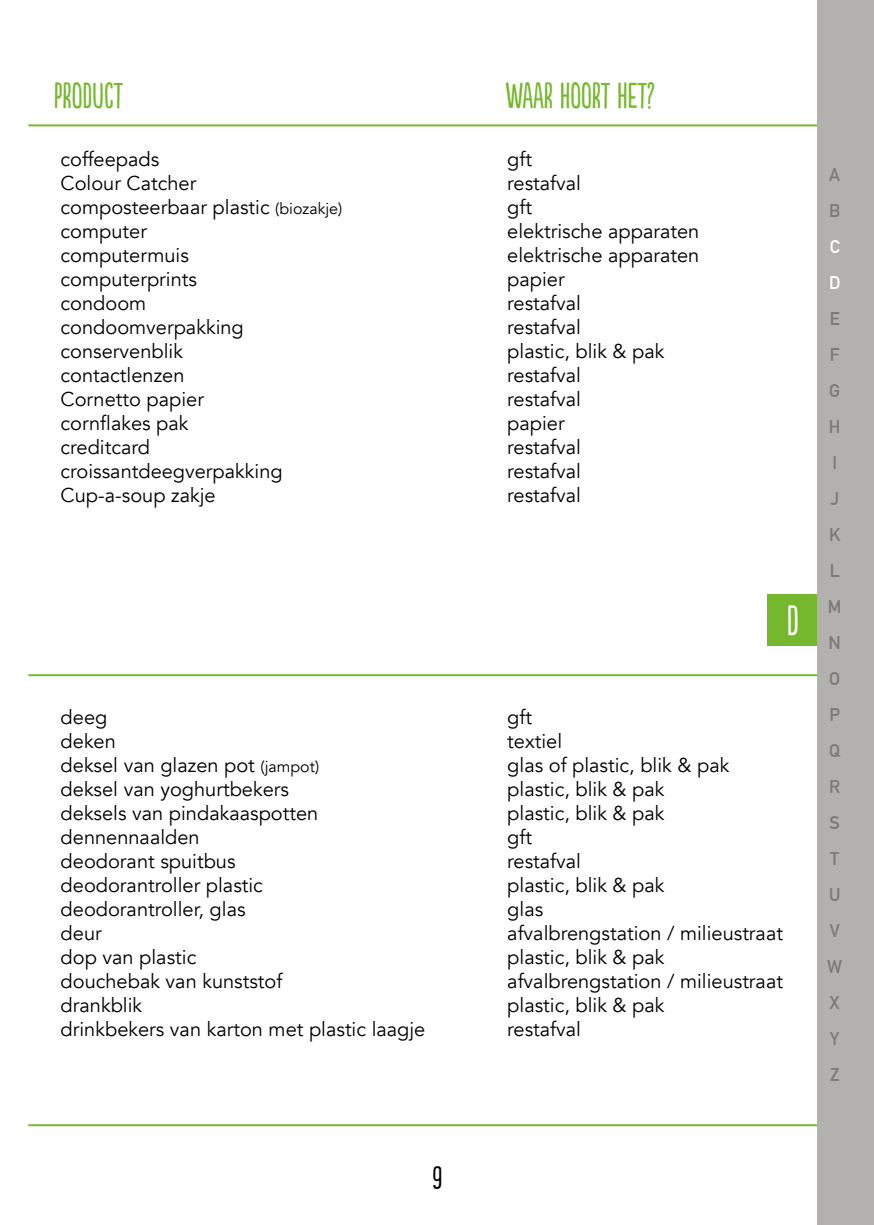
<style>
.page{position:relative;width:874px;height:1225px;background:#fff}
.page>*{position:absolute;margin:0;border:0;box-sizing:border-box;transform-origin:0 0}
.t1{font:40px "Populaire";color:#fff}
.t2{font:34px "Populaire";color:#76b82d}
.t3{font:30px "Populaire";color:#000}
.t4{font:20px/24px "Avenir";color:#000}
.t5{font:700 18px/36px "DIN Alternate";color:#7b7a7a}
.t6{font:700 18px/36px "DIN Alternate";color:#fff}
.s1{font-size:16px}
</style>
<div class="page">
<div style="left:766px;top:594px;width:51px;height:51px;background:#76b82d"></div>
<hr style="left:28px;top:674px;width:817px;height:2px;background:#76b82d">
<hr style="left:28px;top:1124px;width:817px;height:2px;background:#76b82d">
<hr style="left:28px;top:124px;width:817px;height:2px;background:#76b82d">
<div style="left:816px;top:0;width:57px;height:1225px;background:#b2b1ad"></div>
<h2 class="t2" style="left:54px;top:78px;width:71px">PRODUCT</h2>
<h2 class="t2" style="left:505px;top:78px;width:151px">WAAR HOORT HET?</h2>
<p class="t4" style="left:61px;top:147px;width:283px">coffeepads<br>Colour Catcher composteerbaar plastic <span class="s1">(biozakje) </span>computer<br>computermuis<br>computerprints<br>condoom<br>condoomverpakking conservenblik<br>contactlenzen<br>Cornetto papier<br>cornflakes pak<br>creditcard croissantdeegverpakking<br>Cup-a-soup zakje</p>
<p class="t4" style="left:61px;top:705px;width:366px">deeg<br>deken<br>deksel van glazen pot <span class="s1">(jampot)<br></span>deksel van yoghurtbekers<br>deksels van pindakaaspotten dennennaalden<br>deodorant spuitbus<br>deodorantroller plastic<br>deodorantroller, glas<br>deur<br>dop van plastic<br>douchebak van kunststof<br>drankblik<br>drinkbekers van karton met plastic laagje</p>
<p class="t4" style="left:507px;top:147px;width:193px">gft<br>restafval<br>gft<br>elektrische apparaten elektrische apparaten papier<br>restafval<br>restafval<br>plastic, blik &amp; pak restafval<br>restafval<br>papier<br>restafval<br>restafval<br>restafval</p>
<h1 class="t1" style="left:786px;top:600px;width:13px">D</h1>
<p class="t4" style="left:507px;top:705px;width:277px">gft<br>textiel<br>glas of plastic, blik &amp; pak plastic, blik &amp; pak<br>plastic, blik &amp; pak<br>gft<br>restafval<br>plastic, blik &amp; pak<br>glas<br>afvalbrengstation / milieustraat plastic, blik &amp; pak afvalbrengstation / milieustraat plastic, blik &amp; pak<br>restafval</p>
<p class="t5" style="left:828px;top:155px;width:12px">A<br>B</p>
<p class="t6" style="left:828px;top:227px;width:13px">C<br>D</p>
<p class="t5" style="left:826px;top:299px;width:16px">E<br>F<br>G<br>H<br>I<br>J<br>K<br>L<br>M<br>N<br>O<br>P<br>Q<br>R<br>S<br>T<br>U<br>V<br>W<br>X<br>Y<br>Z</p>
<h3 class="t3" style="left:432px;top:1162px;width:11px">9</h3>
</div>
